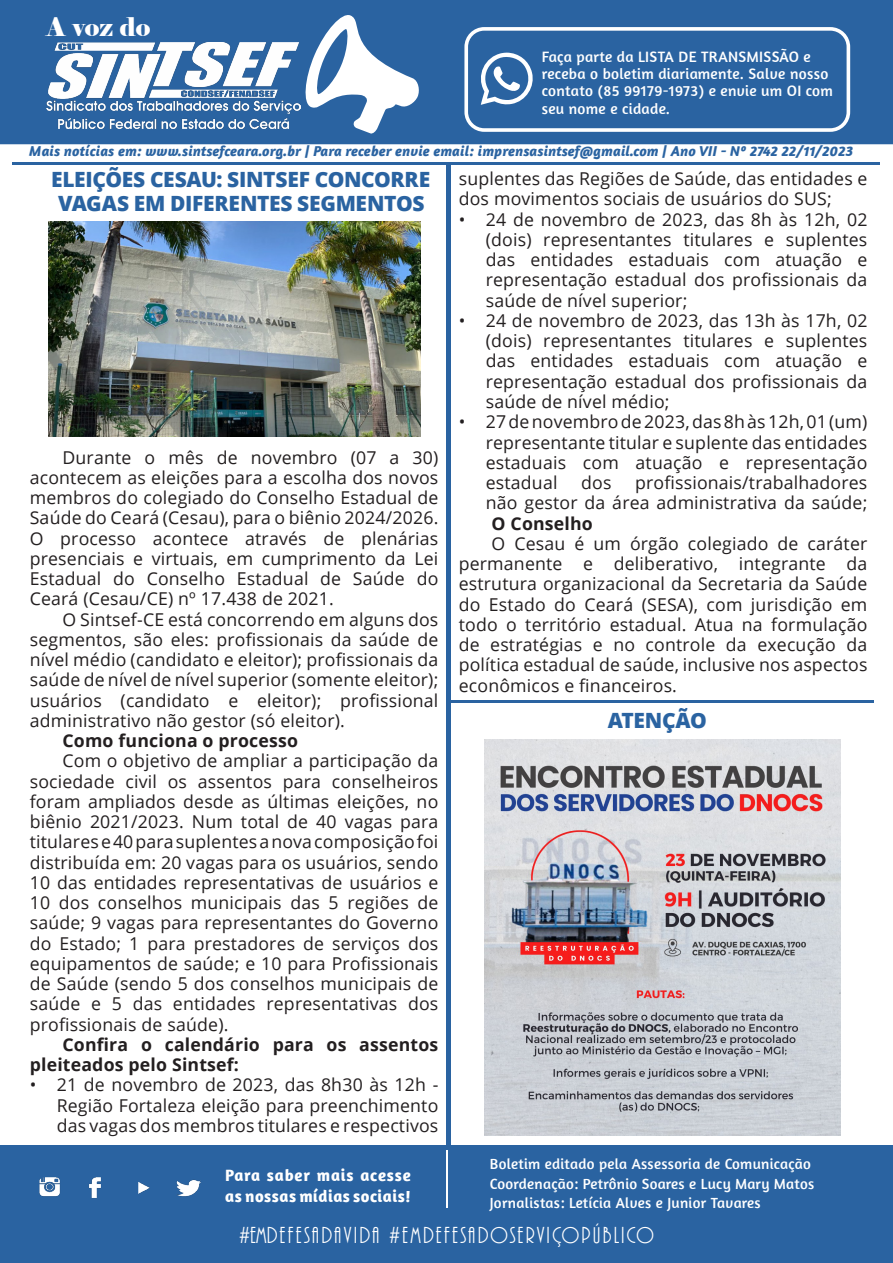
<style>
.page{position:relative;width:893px;height:1263px;background:#fff}
.page>*{position:absolute;margin:0;border:0;box-sizing:border-box;transform-origin:0 0}
.t1{font:25.65px "Elephant";color:#fff}
.t2{font:24px "ARBONNIE";letter-spacing:.09em;color:#fff}
.t3{font:800 21px "Open Sans";letter-spacing:-.015em;color:#2a63a1}
.t4{font:17.7px/20.2px "Open Sans";letter-spacing:.01em;color:#231f20;text-align:justify}
.t5{font:700 17.7px/20.2px "Open Sans";letter-spacing:.01em;color:#231f20}
.t6{font:700 16.8px/20.1px "Amaranth";letter-spacing:.03em;color:#fff}
.t7{font:15.3px/17.4px "Amaranth";letter-spacing:.02em;color:#fff}
.t8{font:15px "Amaranth";letter-spacing:.02em;color:#fff}
.t9{font:italic 700 14.7px "Amaranth";letter-spacing:.01em;color:#2a63a1}
</style>
<div class="page">
<div style="left:0;top:0;width:893px;height:144px;background:#2a63a1"></div>
<svg style="left:302px;top:12px;width:118px;height:122px"></svg>
<div style="left:0;top:1145px;width:893px;height:118px;background:#2a63a1"></div>
<img style="left:46px;top:42px;width:254px;height:86px">
<hr style="left:12px;top:162px;width:867px;height:2px;background:#2a63a1">
<hr style="left:446px;top:1150px;width:2px;height:57px;background:#fff">
<img style="left:39px;top:1177px;width:162px;height:21px">
<div style="left:464px;top:27px;width:386px;height:105px;border:4px solid #fff;border-radius:18px"></div>
<svg style="left:476px;top:53px;width:59px;height:52px"></svg>
<hr style="left:446px;top:163px;width:4px;height:982px;background:#2a63a1">
<hr style="left:450px;top:700px;width:424px;height:2px;background:#2a63a1">
<img style="left:484px;top:739px;width:356px;height:396px">
<img style="left:49px;top:221px;width:371px;height:216px">
<p class="t1" style="left:46px;top:11px;width:105px">A voz do</p>
<p class="t7" style="left:542px;top:47px;width:293px">Faça parte da LISTA DE TRANSMISSÃO e receba o boletim diariamente. Salve nosso contato (85 99179-1973) e envie um OI com seu nome e cidade.</p>
<p class="t9" style="left:29px;top:142px;width:825px">Mais notícias em: www.sintsefceara.org.br | Para receber envie email: imprensasintsef@gmail.com | Ano VII - Nº 2742 22/11/2023</p>
<p class="t3" style="left:51px;top:163px;width:381px">ELEIÇÕES CESAU: SINTSEF CONCORRE</p>
<p class="t3" style="left:58px;top:187px;width:368px">VAGAS EM DIFERENTES SEGMENTOS</p>
<p class="t4" style="left:30px;top:447px;width:410px;text-indent:33px">Durante o mês de novembro (07 a 30) acontecem as eleições para a escolha dos novos membros do colegiado do Conselho Estadual de Saúde do Ceará (Cesau), para o biênio 2024/2026.<br>O processo acontece através de plenárias presenciais e virtuais, em cumprimento da Lei Estadual do Conselho Estadual de Saúde do Ceará (Cesau/CE) nº 17.438 de 2021.</p>
<p class="t4" style="left:30px;top:609px;width:410px;text-indent:33px">O Sintsef-CE está concorrendo em alguns dos segmentos, são eles: profissionais da saúde de nível médio (candidato e eleitor); profissionais da saúde de nível de nível superior (somente eleitor); usuários (candidato e eleitor); profissional administrativo não gestor (só eleitor).</p>
<p class="t5" style="left:63px;top:730px;width:237px">Como funciona o processo</p>
<p class="t4" style="left:30px;top:750px;width:410px;text-indent:33px">Com o objetivo de ampliar a participação da sociedade civil os assentos para conselheiros foram ampliados desde as últimas eleições, no biênio 2021/2023. Num total de 40 vagas para titulares e 40 para suplentes a nova composição foi distribuída em: 20 vagas para os usuários, sendo 10 das entidades representativas de usuários e 10 dos conselhos municipais das 5 regiões de saúde; 9 vagas para representantes do Governo do Estado; 1 para prestadores de serviços dos equipamentos de saúde; e 10 para Profissionais de Saúde (sendo 5 dos conselhos municipais de saúde e 5 das entidades representativas dos profissionais de saúde).</p>
<p class="t5" style="left:30px;top:1034px;width:410px;text-indent:33px">Confira o calendário para os assentos pleiteados pelo Sintsef:</p>
<p class="t4" style="left:57px;top:1074px;width:383px;text-indent:-27px">• 21 de novembro de 2023, das 8h30 às 12h - Região Fortaleza eleição para preenchimento das vagas dos membros titulares e respectivos</p>
<p class="t6" style="left:225px;top:1165px;width:187px">Para saber mais acesse as nossas mídias sociais!</p>
<p class="t4" style="left:459px;top:168px;width:410px">suplentes das Regiões de Saúde, das entidades e dos movimentos sociais de usuários do SUS;</p>
<p class="t4" style="left:486px;top:209px;width:383px;text-indent:-27px">• 24 de novembro de 2023, das 8h às 12h, 02 (dois) representantes titulares e suplentes das entidades estaduais com atuação e representação estadual dos profissionais da saúde de nível superior;</p>
<p class="t4" style="left:486px;top:310px;width:383px;text-indent:-27px">• 24 de novembro de 2023, das 13h às 17h, 02 (dois) representantes titulares e suplentes das entidades estaduais com atuação e representação estadual dos profissionais da saúde de nível médio;</p>
<p class="t4" style="left:486px;top:411px;width:383px;text-indent:-27px">• 27 de novembro de 2023, das 8h às 12h, 01 (um) representante titular e suplente das entidades estaduais com atuação e representação estadual</p>
<p class="t4" style="left:581px;top:472px;width:32px">dos</p>
<p class="t4" style="left:635px;top:472px;width:234px">profissionais/trabalhadores</p>
<p class="t4" style="left:486px;top:492px;width:383px">não gestor da área administrativa da saúde;</p>
<p class="t5" style="left:491px;top:512px;width:103px">O Conselho</p>
<p class="t4" style="left:459px;top:533px;width:410px;text-indent:33px">O Cesau é um órgão colegiado de caráter permanente e deliberativo, integrante da estrutura organizacional da Secretaria da Saúde do Estado do Ceará (SESA), com jurisdição em todo o território estadual. Atua na formulação de estratégias e no controle da execução da política estadual de saúde, inclusive nos aspectos econômicos e financeiros.</p>
<p class="t3" style="left:608px;top:704px;width:101px">ATENÇÃO</p>
<p class="t8" style="left:490px;top:1155px;width:323px">Boletim editado pela Assessoria de Comunicação</p>
<p class="t8" style="left:490px;top:1175px;width:326px">Coordenação: Petrônio Soares e Lucy Mary Matos</p>
<p class="t8" style="left:490px;top:1194px;width:272px">Jornalistas: Letícia Alves e Junior Tavares</p>
<p class="t2" style="left:239px;top:1223px;width:416px">#EMDEFESADAVIDA #EMDEFESADOSERVIÇOPÚBLICO</p>
</div>
